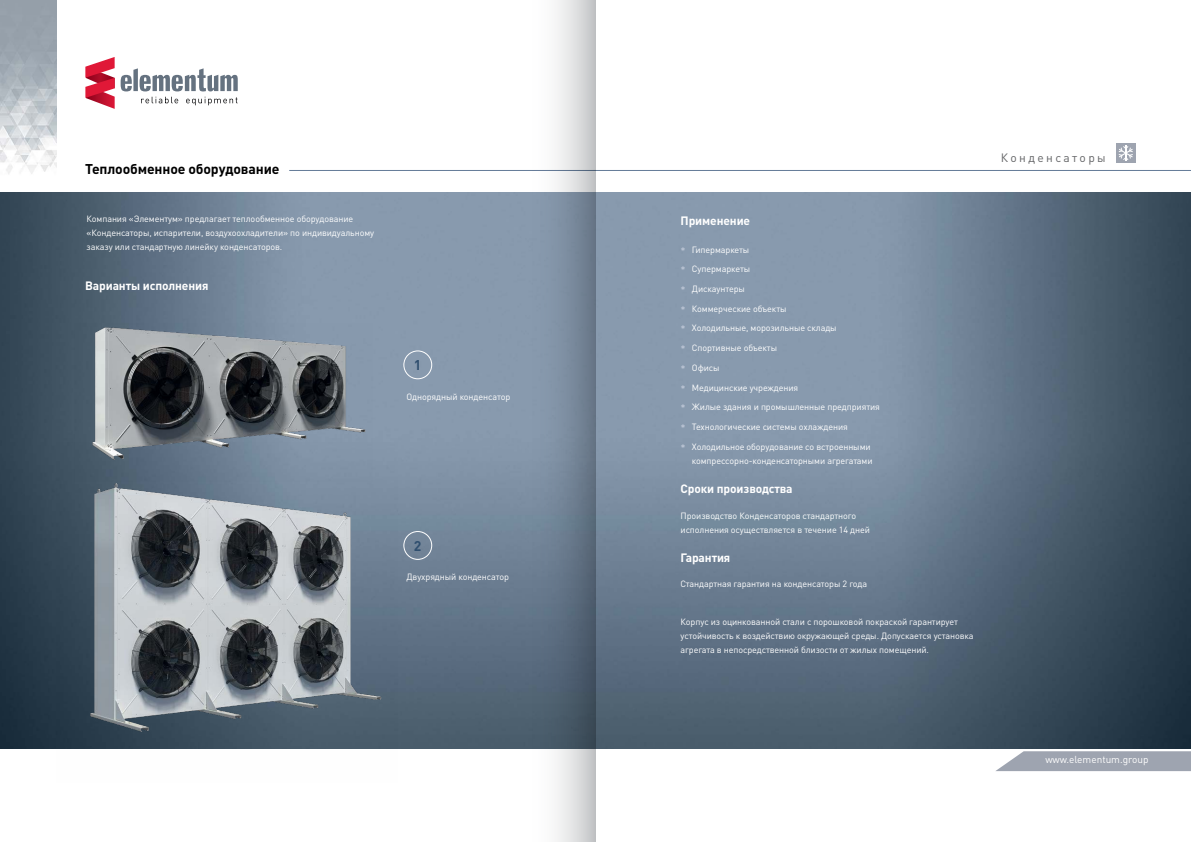
<style>
.page{position:relative;width:1191px;height:842px;background:#fff}
.page>*{position:absolute;margin:0;border:0;box-sizing:border-box;transform-origin:0 0}
.t1{font:700 14px "DIN Pro";letter-spacing:-.01em;color:#000}
.t2{font:700 14px "DIN Pro";color:#304f6f}
.t3{font:700 12px "DIN Pro";letter-spacing:-.01em;color:#fff}
.t4{font:12px "DIN Pro";letter-spacing:.2em;color:#636466}
.t5{font:10px "DIN Pro";color:#fff}
.t6{font:9px/19.7px "DIN Pro";letter-spacing:-.01em;color:#fff}
.s1{font-size:11px;color:#c4ccdb}
</style>
<div class="page">
<div style="left:1115px;top:143px;width:20px;height:20px;background:#9ea4b0"></div>
<svg style="left:1118px;top:145px;width:14px;height:16px"></svg>
<img style="left:0;top:0;width:57px;height:193px">
<svg style="left:141px;top:97px;width:97px;height:8px"></svg>
<svg style="left:121px;top:68px;width:117px;height:23px"></svg>
<svg style="left:85px;top:57px;width:30px;height:52px"></svg>
<svg style="left:996px;top:751px;width:195px;height:20px;background:#a5abb6"></svg>
<img style="left:0;top:193px;width:1191px;height:555px">
<hr style="left:289px;top:170px;width:902px;height:1px;background:#647b98">
<img style="left:57px;top:442px;width:341px;height:307px">
<div style="left:403px;top:351px;width:29px;height:28px;border:1px solid #fff;border-radius:50%"></div>
<div style="left:403px;top:531px;width:29px;height:29px;border:1px solid #fff;border-radius:50%"></div>
<img style="left:74px;top:323px;width:298px;height:159px">
<svg style="left:527px;top:0;width:68px;height:842px"></svg>
<h1 class="t1" style="left:85px;top:160px;width:196px">Теплообменное оборудование</h1>
<p class="t6" style="left:86px;top:212px;width:289px;line-height:14px">Компания «Элементум» предлагает теплообменное оборудование «Конденсаторы, испарители, воздухоохладители» по индивидуальному заказу или стандартную линейку конденсаторов.</p>
<h2 class="t3" style="left:85px;top:277px;width:125px">Варианты исполнения</h2>
<h1 class="t2" style="left:414px;top:356px;width:9px">1</h1>
<p class="t6" style="left:406px;top:387px;width:105px">Однорядный конденсатор</p>
<h1 class="t2" style="left:414px;top:536px;width:9px">2</h1>
<p class="t6" style="left:406px;top:566px;width:104px">Двухрядный конденсатор</p>
<h2 class="t3" style="left:680px;top:212px;width:71px">П рименение</h2>
<p class="t6" style="left:680px;top:239px;width:201px"><span class="s1">*</span> Гипермаркеты<br><span class="s1">*</span> Супермаркеты<br><span class="s1">*</span> Дискаунтеры<br><span class="s1">*</span> Коммерческие объекты<br><span class="s1">*</span> Холодильные, морозильные склады<br><span class="s1">*</span> Спортивные объекты<br><span class="s1">*</span> Офисы<br><span class="s1">*</span> Медицинские учреждения<br><span class="s1">*</span> Жилые здания и промышленные предприятия <span class="s1">*</span> Технологические системы охлаждения<br><span class="s1">*</span> Холодильное оборудование со встроенными</p>
<p class="t6" style="left:692px;top:450px;width:182px">компрессорно-конденсаторными агрегатами</p>
<h2 class="t3" style="left:680px;top:481px;width:114px">Сроки производства</h2>
<p class="t6" style="left:680px;top:508px;width:191px;line-height:14px">Производство Конденсаторов стандартного исполнения осуществляется в течение 14 дней</p>
<h2 class="t3" style="left:680px;top:549px;width:51px">Гарантия</h2>
<p class="t6" style="left:680px;top:573px;width:188px">Стандартная гарантия на конденсаторы 2 года</p>
<p class="t6" style="left:680px;top:614px;width:295px;line-height:14px">Корпус из оцинкованной стали с порошковой покраской гарантирует устойчивость к воздействию окружающей среды. Допускается установка агрегата в непосредственной близости от жилых помещений.</p>
<h2 class="t4" style="left:1000px;top:150px;width:107px">Конденсаторы</h2>
<p class="t5" style="left:1045px;top:753px;width:105px">www.elementum.group</p>
</div>
